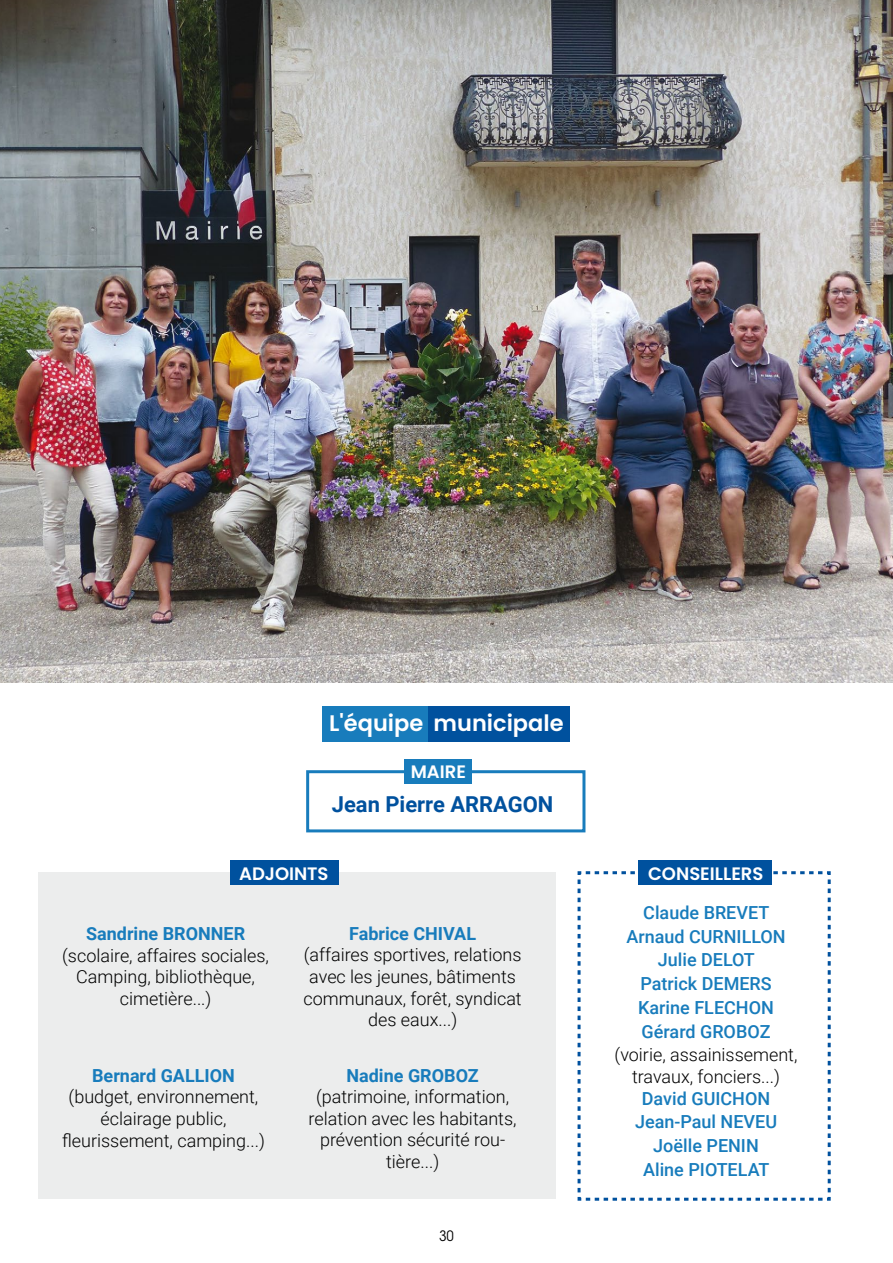
<style>
.page{position:relative;width:893px;height:1263px;background:#fff}
.page>*{position:absolute;margin:0;border:0;box-sizing:border-box;transform-origin:0 0}
.t1{font:600 22.5px "Poppins";color:#fff}
.t2{font:700 21.9px "Roboto";color:#00519e}
.t3{font:300 18px/21.6px "Roboto";color:#000;text-align:center}
.t4{font:500 18px/23.7px "Roboto";color:#187cbc;text-align:center}
.t5{font:700 18px "Roboto";color:#187cbc}
.t6{font:600 18px "Poppins";color:#fff}
.t7{font:condensed 14.25px "ITC Avant Garde Std";color:#000}
</style>
<div class="page">
<div style="left:306px;top:770px;width:279px;height:62px;border:3px solid #187cbc"></div>
<div style="left:322px;top:706px;width:110px;height:35px;background:#187cbc"></div>
<div style="left:428px;top:706px;width:142px;height:35px;background:#00519e"></div>
<svg style="left:577px;top:871px;width:254px;height:330px"></svg>
<div style="left:38px;top:873px;width:518px;height:326px;background:#eceded"></div>
<div style="left:638px;top:861px;width:134px;height:24px;background:#00519e"></div>
<div style="left:230px;top:861px;width:108px;height:24px;background:#00519e"></div>
<img style="left:0;top:0;width:893px;height:682px">
<div style="left:404px;top:760px;width:68px;height:24px;background:#187cbc"></div>
<p class="t1" style="left:329px;top:710px;width:236px">L'équipe municipale</p>
<p class="t6" style="left:411px;top:761px;width:57px">MAIRE</p>
<p class="t2" style="left:332px;top:789px;width:223px">Jean Pierre ARRAGON</p>
<p class="t6" style="left:239px;top:863px;width:91px">ADJOINTS</p>
<p class="t6" style="left:648px;top:863px;width:117px">CONSEILLERS</p>
<p class="t5" style="left:86px;top:921px;width:160px">Sandrine BRONNER</p>
<p class="t3" style="left:62px;top:944px;width:208px">(scolaire, affaires sociales,<br>Camping, bibliothèque, cimetière...)</p>
<p class="t5" style="left:92px;top:1063px;width:144px">Bernard GALLION</p>
<p class="t3" style="left:62px;top:1085px;width:204px">(budget, environnement, éclairage public, fleurissement, camping...)</p>
<p class="t5" style="left:349px;top:921px;width:129px">Fabrice CHIVAL</p>
<p class="t3" style="left:303px;top:943px;width:220px">(affaires sportives, relations avec les jeunes, bâtiments communaux, forêt, syndicat des eaux...)</p>
<p class="t5" style="left:346px;top:1062px;width:134px">Nadine GROBOZ</p>
<p class="t3" style="left:309px;top:1085px;width:210px">(patrimoine, information, relation avec les habitants, prévention sécurité rou&shy;tière...)</p>
<p class="t7" style="left:439px;top:1227px;width:16px">30</p>
<p class="t4" style="left:626px;top:900px;width:161px">Claude BREVET<br>Arnaud CURNILLON<br>Julie DELOT<br>Patrick DEMERS<br>Karine FLECHON<br>Gérard GROBOZ</p>
<p class="t3" style="left:615px;top:1043px;width:184px">(voirie, assainissement, travaux, fonciers...)</p>
<p class="t4" style="left:635px;top:1085px;width:144px">David GUICHON<br>Jean-Paul NEVEU<br>Joëlle PENIN<br>Aline PIOTELAT</p>
</div>
